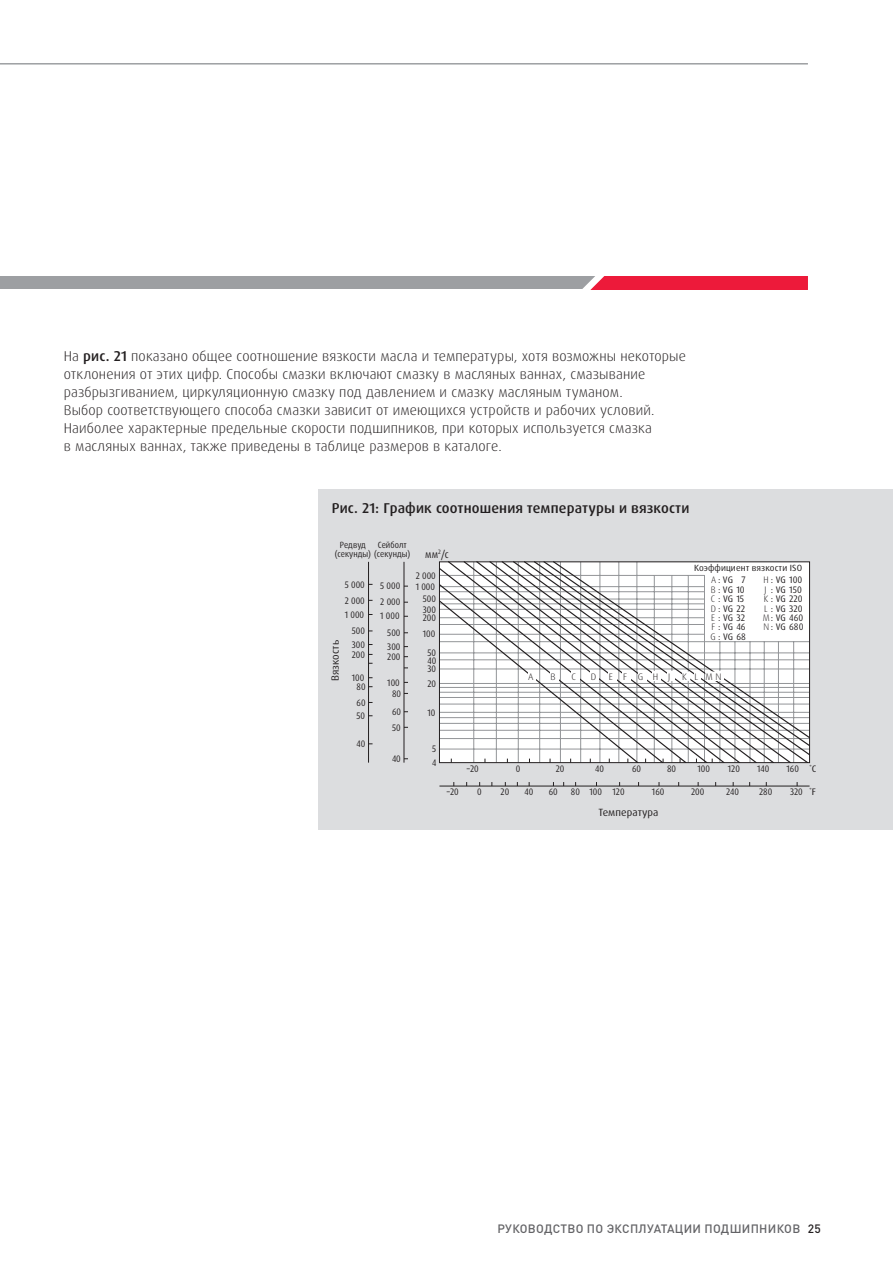
<style>
.page{position:relative;width:893px;height:1263px;background:#fff}
.page>*{position:absolute;margin:0;border:0;box-sizing:border-box;transform-origin:0 0}
.t1{font:300 14.25px/18px "Dax Pro";letter-spacing:.01em;color:#231f20}
.t2{font:500 14.25px "Dax Pro";letter-spacing:.01em;color:#231f20}
.t3{font:500 12px "DIN Pro";letter-spacing:.025em;color:#636366}
.t4{font:10.5px "Dax Pro";letter-spacing:.01em;color:#231f20}
.t5{font:10.5px "Dax Pro";letter-spacing:.01em;color:#231f20;scale:.9 1}
.t6{font:9.45px/16.5px "Dax Pro";color:#231f20;scale:.9 1}
.t7{font:9.45px "Dax Pro";color:#231f20;scale:.95 1}
.t8{font:300 9.45px "Dax Pro";letter-spacing:.995em;color:#231f20}
.t9{font:9.45px "Dax Pro";color:#231f20}
.t10{font:9px "Dax Pro";letter-spacing:.01em;color:#231f20;scale:.9 1}
.t11{font:9px "Dax Pro";letter-spacing:.01em;color:#231f20}
.s1{font-weight:500}
.s2{font-weight:300}
.s3{color:#231f20}
</style>
<div class="page">
<hr style="left:0;top:63px;width:808px;height:2px;background:#9d9fa2">
<div style="left:0;top:276px;width:808px;height:13px;background:#9d9fa2"></div>
<svg style="left:582px;top:276px;width:226px;height:14px;background:#eb2644"></svg>
<div style="left:319px;top:489px;width:574px;height:340px;background:#dcdddf"></div>
<hr style="left:404px;top:562px;width:1px;height:201px;background:#231f20">
<hr style="left:368px;top:562px;width:1px;height:201px;background:#231f20">
<hr style="left:439px;top:786px;width:370px;height:1px;background:#231f20">
<svg style="left:441px;top:563px;width:367px;height:198px;background:#e2e2e2"></svg>
<div style="left:528px;top:671px;width:8px;height:10px;background:#fff"></div>
<div style="left:550px;top:671px;width:8px;height:10px;background:#fff"></div>
<div style="left:571px;top:671px;width:9px;height:10px;background:#fff"></div>
<div style="left:591px;top:671px;width:8px;height:10px;background:#fff"></div>
<div style="left:608px;top:671px;width:9px;height:10px;background:#fff"></div>
<div style="left:622px;top:671px;width:9px;height:10px;background:#fff"></div>
<div style="left:638px;top:671px;width:8px;height:10px;background:#fff"></div>
<div style="left:652px;top:671px;width:9px;height:10px;background:#fff"></div>
<div style="left:668px;top:671px;width:7px;height:10px;background:#fff"></div>
<svg style="left:682px;top:671px;width:8px;height:10px"></svg>
<div style="left:694px;top:671px;width:7px;height:10px;background:#fff"></div>
<svg style="left:705px;top:671px;width:10px;height:10px"></svg>
<div style="left:715px;top:671px;width:9px;height:10px;background:#fff"></div>
<div style="left:439px;top:561px;width:371px;height:202px;border:1px solid #231f20"></div>
<p class="t1" style="left:64px;top:348px;width:624px">На <span class="s1">рис. 21</span> показано общее соотношение вязкости масла и температуры, хотя возможны некоторые отклонения от этих цифр. Способы смазки включают смазку в масляных ваннах, смазывание разбрызгиванием, циркуляционную смазку под давлением и смазку масляным туманом.</p>
<p class="t1" style="left:64px;top:402px;width:592px">Выбор соответствующего способа смазки зависит от имеющихся устройств и рабочих условий.</p>
<p class="t1" style="left:64px;top:420px;width:590px">Наиболее характерные предельные скорости подшипников, при которых используется смазка</p>
<p class="t1" style="left:64px;top:438px;width:440px">в масляных ваннах, также приведены в таблице размеров в каталоге.</p>
<p class="t2" style="left:332px;top:499px;width:359px">Рис. 21: График соотношения температуры и вязкости</p>
<p class="t10" style="left:340px;top:539px;width:30px">Редвуд</p>
<p class="t10" style="left:335px;top:548px;width:85px">(секунды) (секунды)</p>
<p class="t10" style="left:378px;top:539px;width:34px">Сейболт</p>
<p class="t5" style="left:425px;top:547px;width:27px">мм<sup>2</sup>/с</p>
<p class="t6" style="left:345px;top:576px;width:24px;line-height:15.9px">5 000<br>2 000</p>
<p class="t6" style="left:345px;top:606px;width:24px;text-align:right">1 000<br>500</p>
<p class="t6" style="left:352px;top:639px;width:16px;line-height:9.9px">300<br>200</p>
<p class="t6" style="left:352px;top:673px;width:17px;line-height:9px;text-align:center">100<br>80</p>
<p class="t6" style="left:357px;top:696px;width:12px;line-height:13.4px">60<br>50</p>
<p class="t6" style="left:357px;top:735px;width:11px">40</p>
<p class="t4" style="left:328px;top:681px;width:43px;rotate:-90deg">Вязкость</p>
<p class="t6" style="left:416px;top:567px;width:24px">2 000</p>
<p class="t6" style="left:380px;top:578px;width:24px;line-height:16px">5 000<br>2 000</p>
<p class="t6" style="left:380px;top:608px;width:24px;text-align:right">1 000<br>500</p>
<p class="t6" style="left:387px;top:641px;width:16px;line-height:10.1px">300<br>200</p>
<p class="t6" style="left:427px;top:649px;width:11px;line-height:8.1px;text-align:justify">50<br>40<br>30</p>
<p class="t6" style="left:427px;top:675px;width:11px">20</p>
<p class="t6" style="left:427px;top:704px;width:10px">10</p>
<p class="t6" style="left:416px;top:580px;width:24px;line-height:12.5px;text-align:right">1 000<br>500</p>
<p class="t6" style="left:423px;top:605px;width:16px;line-height:8.4px">300<br>200</p>
<p class="t6" style="left:423px;top:626px;width:15px">100</p>
<p class="t6" style="left:387px;top:677px;width:17px;line-height:11.1px;text-align:center">100<br>80</p>
<p class="t6" style="left:392px;top:704px;width:12px;line-height:15.6px">60<br>50</p>
<p class="t6" style="left:392px;top:750px;width:11px">40</p>
<p class="t6" style="left:432px;top:742px;width:6px;line-height:13.5px">5<br>4</p>
<p class="t6" style="left:447px;top:784px;width:15px">–20</p>
<p class="t6" style="left:467px;top:760px;width:15px">–20</p>
<p class="t6" style="left:477px;top:784px;width:7px">0</p>
<p class="t11" style="left:694px;top:562px;width:109px">Коэффициент вязкости ISO</p>
<p class="t7" style="left:711px;top:574px;width:38px"><span class="s2">A</span>: VG 7</p>
<p class="t7" style="left:763px;top:574px;width:43px"><span class="s2">H</span> : VG 100</p>
<p class="t7" style="left:711px;top:583px;width:37px"><span class="s2">B</span> : VG 10</p>
<p class="t7" style="left:764px;top:583px;width:41px"><span class="s2">J</span> : VG 150</p>
<p class="t7" style="left:711px;top:593px;width:37px"><span class="s2">C</span> : VG 15</p>
<p class="t7" style="left:764px;top:593px;width:43px"><span class="s2">K</span> : VG 220</p>
<p class="t7" style="left:711px;top:602px;width:38px"><span class="s2">D</span> : VG 22</p>
<p class="t7" style="left:764px;top:602px;width:42px"><span class="s2">L</span> : VG 320</p>
<p class="t7" style="left:711px;top:612px;width:37px"><span class="s2">E</span> : VG 32</p>
<p class="t7" style="left:763px;top:612px;width:44px"><span class="s2">M</span>: VG 460</p>
<p class="t7" style="left:711px;top:621px;width:37px"><span class="s2">F</span> : VG 46</p>
<p class="t7" style="left:763px;top:621px;width:44px"><span class="s2">N</span> : VG 680</p>
<p class="t7" style="left:711px;top:630px;width:39px"><span class="s2">G</span> : VG 68</p>
<p class="t8" style="left:528px;top:670px;width:7px">A</p>
<p class="t8" style="left:550px;top:670px;width:7px">B</p>
<p class="t8" style="left:571px;top:670px;width:6px">C</p>
<p class="t8" style="left:591px;top:670px;width:7px">D</p>
<p class="t8" style="left:609px;top:670px;width:63px">EFGHJ</p>
<p class="t8" style="left:682px;top:670px;width:41px">KLMN</p>
<p class="t6" style="left:516px;top:760px;width:7px">0</p>
<p class="t6" style="left:556px;top:760px;width:11px">20</p>
<p class="t6" style="left:595px;top:760px;width:11px">40</p>
<p class="t6" style="left:632px;top:760px;width:12px">60</p>
<p class="t6" style="left:667px;top:760px;width:12px">80</p>
<p class="t6" style="left:697px;top:760px;width:15px">100</p>
<p class="t6" style="left:728px;top:760px;width:15px">120</p>
<p class="t6" style="left:757px;top:760px;width:15px">140</p>
<p class="t6" style="left:787px;top:760px;width:15px">160</p>
<p class="t9" style="left:809px;top:762px;width:8px">˚C</p>
<p class="t6" style="left:501px;top:784px;width:11px">20</p>
<p class="t6" style="left:524px;top:784px;width:11px">40</p>
<p class="t6" style="left:549px;top:784px;width:12px">60</p>
<p class="t6" style="left:571px;top:784px;width:12px">80</p>
<p class="t6" style="left:589px;top:784px;width:15px">100</p>
<p class="t6" style="left:612px;top:784px;width:15px">120</p>
<p class="t9" style="left:809px;top:786px;width:8px">˚F</p>
<p class="t6" style="left:652px;top:784px;width:15px">160</p>
<p class="t6" style="left:691px;top:784px;width:16px">200</p>
<p class="t6" style="left:726px;top:784px;width:16px">240</p>
<p class="t6" style="left:759px;top:784px;width:16px">280</p>
<p class="t6" style="left:790px;top:784px;width:16px">320</p>
<p class="t4" style="left:598px;top:806px;width:62px">Температура</p>
<p class="t3" style="left:497px;top:1221px;width:325px">РУКОВОДСТВО ПО ЭКСПЛУАТАЦИИ ПОДШИПНИКОВ <span class="s3">25</span></p>
</div>
